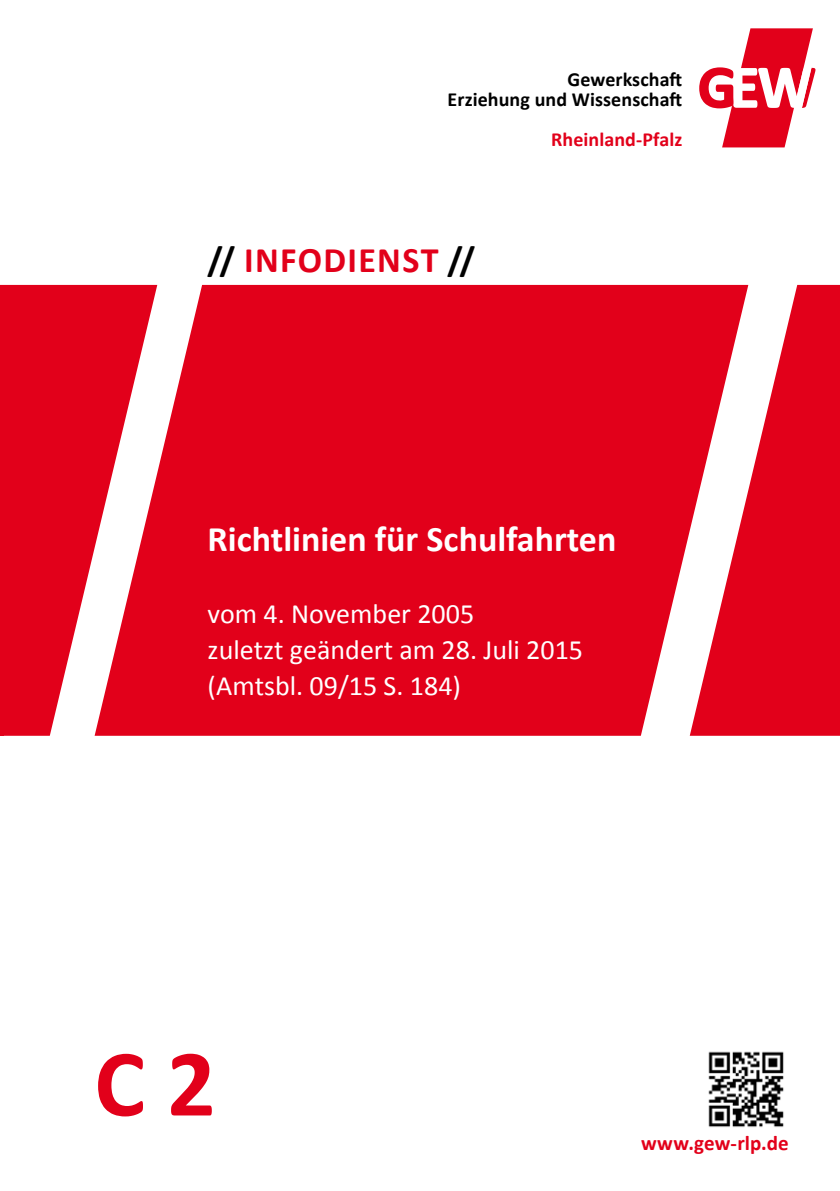
<style>
.page{position:relative;width:840px;height:1191px;background:#fff}
.page>*{position:absolute;margin:0;border:0;box-sizing:border-box;transform-origin:0 0}
.t1{font:700 96px "Calibri";color:#e2001a}
.t2{font:700 36px "Calibri";color:#fff}
.t3{font:700 36px "Calibri";letter-spacing:.035em;color:#e2001a}
.t4{font:28px/36px "Calibri";color:#fff}
.t5{font:700 21px "Calibri";letter-spacing:.005em;color:#e2001a}
.t6{font:700 20px/20px "Calibri";letter-spacing:.005em;color:#000;text-align:right}
.t7{font:700 20px "Calibri";letter-spacing:.005em;color:#e2001a}
.s1{color:#000}
</style>
<div class="page">
<div style="left:157px;top:285px;width:532px;height:451px;background:#e2001a"></div>
<svg style="left:3px;top:285px;width:154px;height:451px;fill:#e2001a"></svg>
<svg style="left:689px;top:285px;width:150px;height:451px;fill:#e2001a"></svg>
<img style="left:708px;top:1051px;width:76px;height:76px">
<svg style="left:699px;top:28px;width:116px;height:119px"></svg>
<hr style="left:0;top:285px;width:3px;height:451px;background:#e2001a">
<p class="t6" style="left:447px;top:68px;width:236px">Gewerkschaft<br>Erziehung und Wissenschaft</p>
<p class="t7" style="left:551px;top:127px;width:133px">Rheinland-Pfalz</p>
<p class="t3" style="left:207px;top:238px;width:269px"><span class="s1">//</span> INFODIENST <span class="s1">//</span></p>
<p class="t2" style="left:207px;top:516px;width:410px">Richtlinien für Schulfahrten</p>
<p class="t4" style="left:207px;top:594px;width:377px">vom 4. November 2005<br>zuletzt geändert am 28. Juli 2015 (Amtsbl. 09/15 S. 184)</p>
<h1 class="t1" style="left:94px;top:1024px;width:123px">C 2</h1>
<p class="t5" style="left:640px;top:1129px;width:149px">www.gew-rlp.de</p>
</div>
